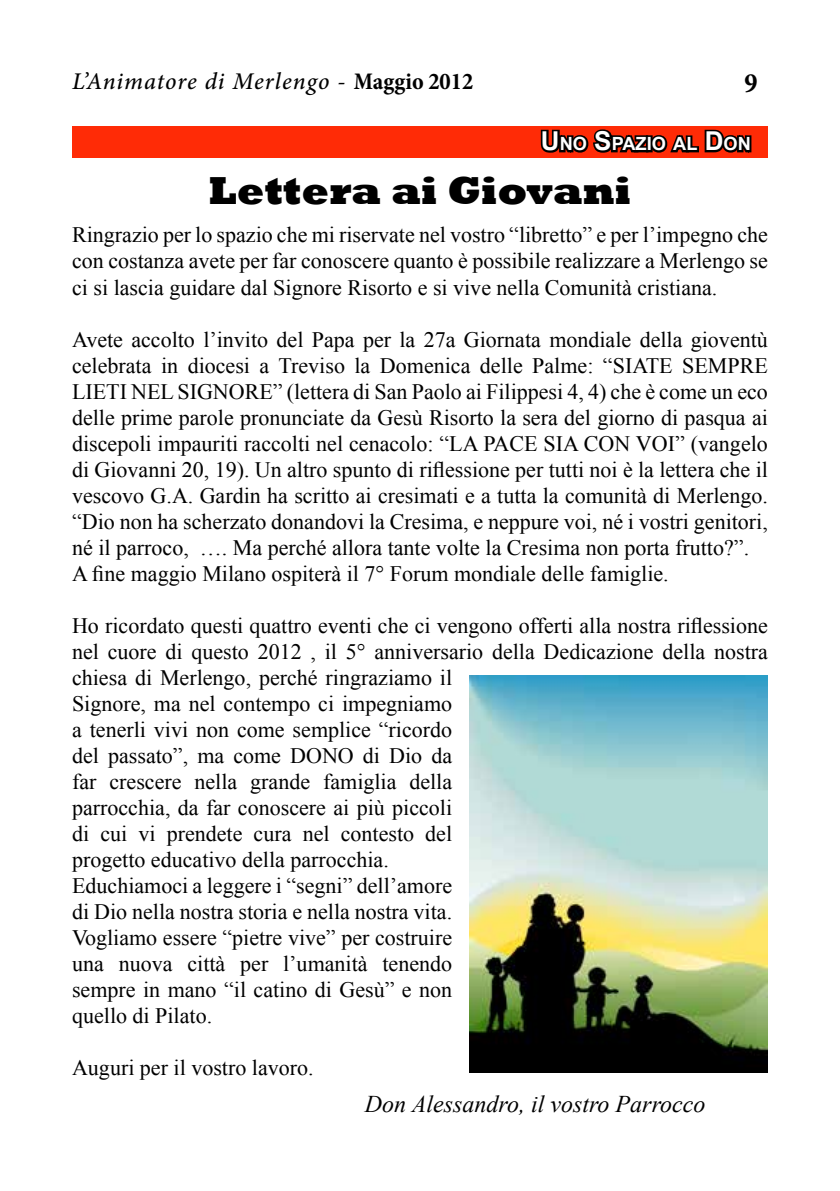
<style>
.page{position:relative;width:840px;height:1191px;background:#fff}
.page>*{position:absolute;margin:0;border:0;box-sizing:border-box;transform-origin:0 0}
.t1{font:800 40px "Rockwell";color:#000}
.t2{font:700 condensed 28px "Minion Pro";color:#000}
.t3{font:italic 500 24px "Minion Pro";letter-spacing:.04em;color:#000}
.t4{font:italic 24px "Times New Roman";color:#000}
.t5{font:22px/26px "Times New Roman";color:#000}
.t6{font:700 18.2px "Arial";color:#fff}
.s1{font-weight:700;font-style:normal;font-stretch:condensed}
.s2{font-size:26px}
</style>
<div class="page">
<div style="left:72px;top:126px;width:695px;height:32px;background:#ff2b06"></div>
<svg style="left:540px;top:129px;width:212px;height:24px"></svg>
<img style="left:469px;top:676px;width:298px;height:396px">
<p class="t3" style="left:72px;top:65px;width:402px">L’Animatore di Merlengo - <span class="s1">Maggio 2012</span></p>
<p class="t2" style="left:744px;top:64px;width:15px">9</p>
<p class="t6" style="left:540px;top:132px;width:211px"><span class="s2">U</span> NO <span class="s2">S</span>PAZIO AL <span class="s2">D</span>ON</p>
<h1 class="t1" style="left:209px;top:168px;width:423px">Lettera ai Giovani</h1>
<p class="t5" style="left:72px;top:222px;width:697px;text-align:justify">Ringrazio per lo spazio che mi riservate nel vostro “libretto” e per l’impegno che con costanza avete per far conoscere quanto è possibile realizzare a Merlengo se ci si lascia guidare dal Signore Risorto e si vive nella Comunità cristiana.</p>
<p class="t5" style="left:72px;top:326px;width:697px">Avete accolto l’invito del Papa per la 27a Giornata mondiale della gioventù celebrata in diocesi a Treviso la Domenica delle Palme: “SIATE SEMPRE LIETI NEL SIGNORE” (lettera di San Paolo ai Filippesi 4, 4) che è come un eco delle prime parole pronunciate da Gesù Risorto la sera del giorno di pasqua ai discepoli impauriti raccolti nel cenacolo: “LA PACE SIA CON VOI” (vangelo di Giovanni 20, 19). Un altro spunto di riflessione per tutti noi è la lettera che il vescovo G.A. Gardin ha scritto ai cresimati e a tutta la comunità di Merlengo. “Dio non ha scherzato donandovi la Cresima, e neppure voi, né i vostri genitori, né il parroco, …. Ma perché allora tante volte la Cresima non porta frutto?”.<br>A fine maggio Milano ospiterà il 7° Forum mondiale delle famiglie.</p>
<p class="t5" style="left:72px;top:612px;width:697px">Ho ricordato questi quattro eventi che ci vengono offerti alla nostra riflessione nel cuore di questo 2012 , il 5° anniversario della Dedicazione della nostra chiesa di Merlengo, perché ringraziamo il<br>Signore, ma nel contempo ci impegniamo<br>a tenerli vivi non come semplice “ricordo<br>del passato”, ma come DONO di Dio da<br>far crescere nella grande famiglia della<br>parrocchia, da far conoscere ai più piccoli<br>di cui vi prendete cura nel contesto del<br>progetto educativo della parrocchia.<br>Educhiamoci a leggere i “segni” dell’amore<br>di Dio nella nostra storia e nella nostra vita.<br>Vogliamo essere “pietre vive” per costruire<br>una nuova città per l’umanità tenendo<br>sempre in mano “il catino di Gesù” e non<br>quello di Pilato.</p>
<p class="t5" style="left:72px;top:1054px;width:243px">Auguri per il vostro lavoro.</p>
<p class="t4" style="left:364px;top:1087px;width:342px">Don Alessandro, il vostro Parrocco</p>
</div>
